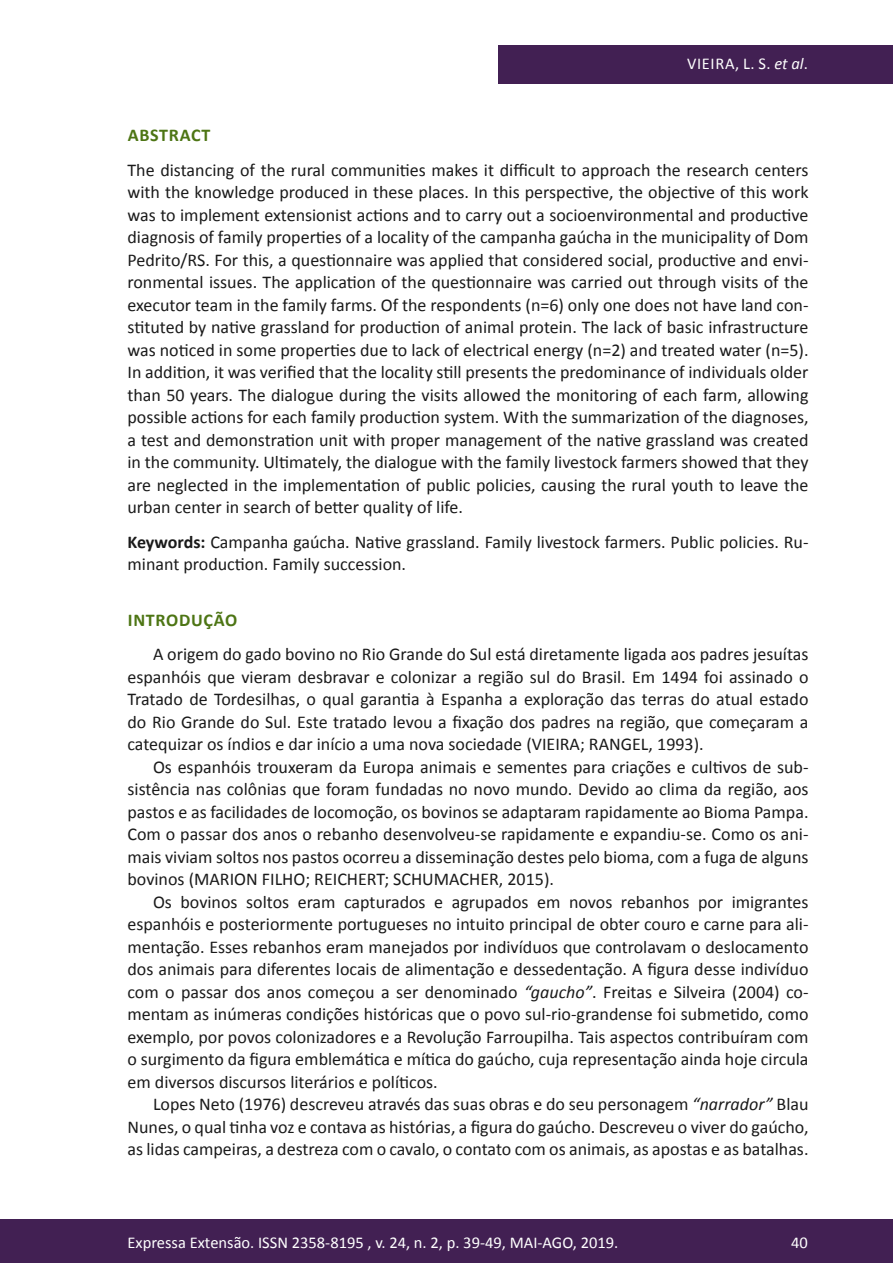
<style>
.page{position:relative;width:893px;height:1263px;background:#fff}
.page>*{position:absolute;margin:0;border:0;box-sizing:border-box;transform-origin:0 0}
.texto{font:18px/22.5px "Calibri";color:#1a1a1a;text-align:justify}
.subtitulo{font:700 18px "Calibri";letter-spacing:.04em;color:#4d7514}
.t1{font:16.5px "Calibri";color:#fff}
.s1{font-style:italic}
.s2{font-weight:700}
</style>
<div class="page">
<div style="left:0;top:1219px;width:893px;height:44px;background:#422053"></div>
<div style="left:498px;top:45px;width:395px;height:39px;background:#422053"></div>
<p class="t1" style="left:687px;top:53px;width:122px">VIEIRA, L. S. <span class="s1">et al</span>.</p>
<p class="subtitulo" style="left:128px;top:124px;width:84px">ABSTRACT</p>
<p class="texto" style="left:128px;top:158px;width:683px">The distancing of the rural communities makes it difficult to approach the research centers with the knowledge produced in these places. In this perspective, the objective of this work was to implement extensionist actions and to carry out a socioenvironmental and productive diagnosis of family properties of a locality of the campanha gaúcha in the municipality of Dom Pedrito/RS. For this, a questionnaire was applied that considered social, productive and envi&shy;ronmental issues. The application of the questionnaire was carried out through visits of the executor team in the family farms. Of the respondents (n=6) only one does not have land con&shy;stituted by native grassland for production of animal protein. The lack of basic infrastructure was noticed in some properties due to lack of electrical energy (n=2) and treated water (n=5).<br>In addition, it was verified that the locality still presents the predominance of individuals older than 50 years. The dialogue during the visits allowed the monitoring of each farm, allowing possible actions for each family production system. With the summarization of the diagnoses, a test and demonstration unit with proper management of the native grassland was created in the community. Ultimately, the dialogue with the family livestock farmers showed that they are neglected in the implementation of public policies, causing the rural youth to leave the urban center in search of better quality of life.</p>
<p class="texto" style="left:128px;top:530px;width:682px"><span class="s2">Keywords:</span> Campanha gaúcha. Native grassland. Family livestock farmers. Public policies. Ru&shy;minant production. Family succession.</p>
<p class="subtitulo" style="left:128px;top:608px;width:111px">INTRODUÇÃO</p>
<p class="texto" style="left:128px;top:643px;width:682px;text-indent:26px">A origem do gado bovino no Rio Grande do Sul está diretamente ligada aos padres jesuítas espanhóis que vieram desbravar e colonizar a região sul do Brasil. Em 1494 foi assinado o Tratado de Tordesilhas, o qual garantia à Espanha a exploração das terras do atual estado do Rio Grande do Sul. Este tratado levou a fixação dos padres na região, que começaram a catequizar os índios e dar início a uma nova sociedade (VIEIRA; RANGEL, 1993).</p>
<p class="texto" style="left:128px;top:755px;width:682px;text-indent:26px">Os espanhóis trouxeram da Europa animais e sementes para criações e cultivos de sub&shy;sistência nas colônias que foram fundadas no novo mundo. Devido ao clima da região, aos pastos e as facilidades de locomoção, os bovinos se adaptaram rapidamente ao Bioma Pampa.<br>Com o passar dos anos o rebanho desenvolveu-se rapidamente e expandiu-se. Como os ani&shy;mais viviam soltos nos pastos ocorreu a disseminação destes pelo bioma, com a fuga de alguns bovinos (MARION FILHO; REICHERT; SCHUMACHER, 2015).</p>
<p class="texto" style="left:128px;top:890px;width:683px;text-indent:26px">Os bovinos soltos eram capturados e agrupados em novos rebanhos por imigrantes espanhóis e posteriormente portugueses no intuito principal de obter couro e carne para ali&shy;mentação. Esses rebanhos eram manejados por indivíduos que controlavam o deslocamento dos animais para diferentes locais de alimentação e dessedentação. A figura desse indivíduo com o passar dos anos começou a ser denominado <span class="s1">“gaucho”</span>. Freitas e Silveira (2004) co&shy;mentam as inúmeras condições históricas que o povo sul-rio-grandense foi submetido, como exemplo, por povos colonizadores e a Revolução Farroupilha. Tais aspectos contribuíram com o surgimento da figura emblemática e mítica do gaúcho, cuja representação ainda hoje circula em diversos discursos literários e políticos.</p>
<p class="texto" style="left:128px;top:1093px;width:683px;text-indent:26px">Lopes Neto (1976) descreveu através das suas obras e do seu personagem <span class="s1">“narrador”</span> Blau Nunes, o qual tinha voz e contava as histórias, a figura do gaúcho. Descreveu o viver do gaúcho, as lidas campeiras, a destreza com o cavalo, o contato com os animais, as apostas e as batalhas.</p>
<p class="t1" style="left:128px;top:1231px;width:492px">Expressa Extensão. ISSN 2358-8195 , v. 24, n. 2, p. 39-49, MAI-AGO, 2019.</p>
<p class="t1" style="left:791px;top:1231px;width:18px">40</p>
</div>
